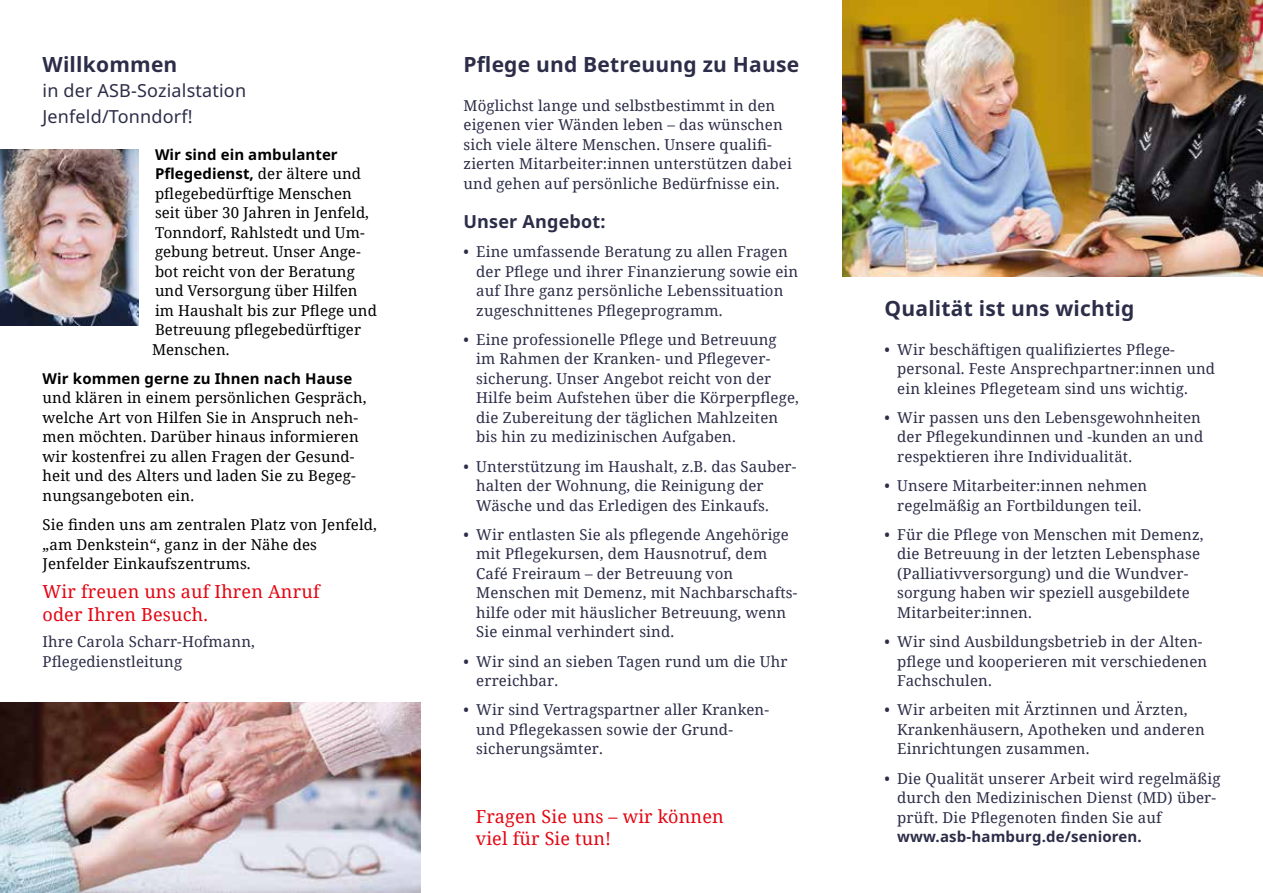
<style>
.page{position:relative;width:1263px;height:893px;background:#fff}
.page>*{position:absolute;margin:0;border:0;box-sizing:border-box;transform-origin:0 0}
.t1{font:700 21px "Noto Sans";letter-spacing:.01em;color:#2c2d48}
.t2{font:18px/22.5px "Noto Serif";letter-spacing:.01em;color:#e30613}
.t3{font:18px/25.5px "Noto Sans";letter-spacing:.01em;color:#2c2d48}
.t4{font:700 18px "Noto Sans";letter-spacing:.01em;color:#2c2d48}
.t5{font:15px/19.5px "Noto Serif";letter-spacing:.01em;color:#2c2d48}
.t6{font:15px/19.5px "Noto Serif";letter-spacing:.01em;color:#000}
.t7{font:700 15px/19.5px "Noto Sans";letter-spacing:.005em;color:#000}
.t8{font:700 15px "Noto Sans";letter-spacing:.01em;color:#2c2d48}
.s1{font-family:"Noto Serif";font-weight:400}
</style>
<div class="page">
<img style="left:842px;top:0;width:421px;height:277px">
<img style="left:0;top:149px;width:138px;height:176px">
<img style="left:0;top:702px;width:421px;height:191px">
<h1 class="t1" style="left:43px;top:52px;width:136px">Willkommen</h1>
<p class="t3" style="left:43px;top:78px;width:205px">in der ASB-Sozialstation<br>Jenfeld/Tonndorf!</p>
<p class="t7" style="left:155px;top:145px;width:207px">Wir sind ein ambulanter<br>Pflegedienst, <span class="s1">der ältere und</span></p>
<p class="t6" style="left:152px;top:183px;width:226px">pflegebedürftige Menschen seit über 30 Jahren in Jenfeld,<br>Tonndorf, Rahlstedt und Um&shy;gebung betreut. Unser Ange&shy;bot reicht von der Beratung und Versorgung über Hilfen im Haushalt bis zur Pflege und<br>Betreuung pflegebedürftiger<br>Menschen.</p>
<p class="t7" style="left:43px;top:369px;width:311px">Wir kommen gerne zu Ihnen nach Hause</p>
<p class="t6" style="left:43px;top:388px;width:325px">und klären in einem persönlichen Gespräch, welche Art von Hilfen Sie in Anspruch neh&shy;men möchten. Darüber hinaus informieren wir kostenfrei zu allen Fragen der Gesund&shy;heit und des Alters und laden Sie zu Begeg&shy;nungsangeboten ein.</p>
<p class="t6" style="left:43px;top:514px;width:336px">Sie finden uns am zentralen Platz von Jenfeld, „am Denkstein“, ganz in der Nähe des<br>Jenfelder Einkaufszentrums.</p>
<p class="t2" style="left:43px;top:580px;width:279px">Wir freuen uns auf Ihren Anruf oder Ihren Besuch.</p>
<p class="t5" style="left:43px;top:631px;width:214px">Ihre Carola Scharr-Hofmann,<br>Pflegedienstleitung</p>
<h1 class="t1" style="left:463px;top:52px;width:337px">Pflege und Betreuung zu Hause</h1>
<p class="t5" style="left:463px;top:95px;width:330px">Möglichst lange und selbstbestimmt in den eigenen vier Wänden leben – das wünschen sich viele ältere Menschen. Unsere qualifi&shy;zierten Mitarbeiter:innen unterstützen dabei und gehen auf persönliche Bedürfnisse ein.</p>
<p class="t4" style="left:463px;top:211px;width:143px">Unser Angebot:</p>
<p class="t5" style="left:476px;top:241px;width:323px;text-indent:-13px">• Eine umfassende Beratung zu allen Fragen der Pflege und ihrer Finanzierung sowie ein auf Ihre ganz persönliche Lebenssituation zugeschnittenes Pflegeprogramm.</p>
<p class="t5" style="left:476px;top:329px;width:324px;text-indent:-13px">• Eine professionelle Pflege und Betreuung im Rahmen der Kranken- und Pflegever&shy;sicherung. Unser Angebot reicht von der Hilfe beim Aufstehen über die Körperpflege, die Zubereitung der täglichen Mahlzeiten bis hin zu medizinischen Aufgaben.</p>
<p class="t5" style="left:476px;top:456px;width:322px;text-indent:-13px">• Unterstützung im Haushalt, z.B. das Sauber&shy;halten der Wohnung, die Reinigung der<br>Wäsche und das Erledigen des Einkaufs.</p>
<p class="t5" style="left:476px;top:524px;width:323px;text-indent:-13px">• Wir entlasten Sie als pflegende Angehörige mit Pflegekursen, dem Hausnotruf, dem Café Freiraum – der Betreuung von Menschen mit Demenz, mit Nachbarschafts&shy;hilfe oder mit häuslicher Betreuung, wenn Sie einmal verhindert sind.</p>
<p class="t5" style="left:476px;top:651px;width:313px;text-indent:-13px">• Wir sind an sieben Tagen rund um die Uhr erreichbar.</p>
<p class="t5" style="left:476px;top:700px;width:294px;text-indent:-13px">• Wir sind Vertragspartner aller Kranken&shy;und Pflegekassen sowie der Grund&shy;sicherungsämter.</p>
<p class="t2" style="left:476px;top:804px;width:249px">Fragen Sie uns – wir können viel für Sie tun!</p>
<h1 class="t1" style="left:884px;top:296px;width:251px">Qualität ist uns wichtig</h1>
<p class="t5" style="left:897px;top:339px;width:319px;text-indent:-13px">• Wir beschäftigen qualifiziertes Pflege&shy;personal. Feste Ansprechpartner:innen und ein kleines Pflegeteam sind uns wichtig.</p>
<p class="t5" style="left:897px;top:407px;width:307px;text-indent:-13px">• Wir passen uns den Lebensgewohnheiten der Pflegekundinnen und -kunden an und respektieren ihre Individualität.</p>
<p class="t5" style="left:884px;top:475px;width:264px;text-align:center">• Unsere Mitarbeiter:innen nehmen regelmäßig an Fortbildungen teil.</p>
<p class="t5" style="left:897px;top:524px;width:308px;text-indent:-13px">• Für die Pflege von Menschen mit Demenz, die Betreuung in der letzten Lebensphase (Palliativversorgung) und die Wundver&shy;sorgung haben wir speziell ausgebildete Mitarbeiter:innen.</p>
<p class="t5" style="left:897px;top:631px;width:311px;text-indent:-13px">• Wir sind Ausbildungsbetrieb in der Alten&shy;pflege und kooperieren mit verschiedenen<br>Fachschulen.</p>
<p class="t5" style="left:897px;top:700px;width:309px;text-indent:-13px">• Wir arbeiten mit Ärztinnen und Ärzten,<br>Krankenhäusern, Apotheken und anderen<br>Einrichtungen zusammen.</p>
<p class="t5" style="left:897px;top:768px;width:325px;text-indent:-13px">• Die Qualität unserer Arbeit wird regelmäßig durch den Medizinischen Dienst (MD) über&shy;prüft. Die Pflegenoten finden Sie auf</p>
<p class="t8" style="left:897px;top:828px;width:246px">www.asb-hamburg.de/senioren.</p>
</div>
